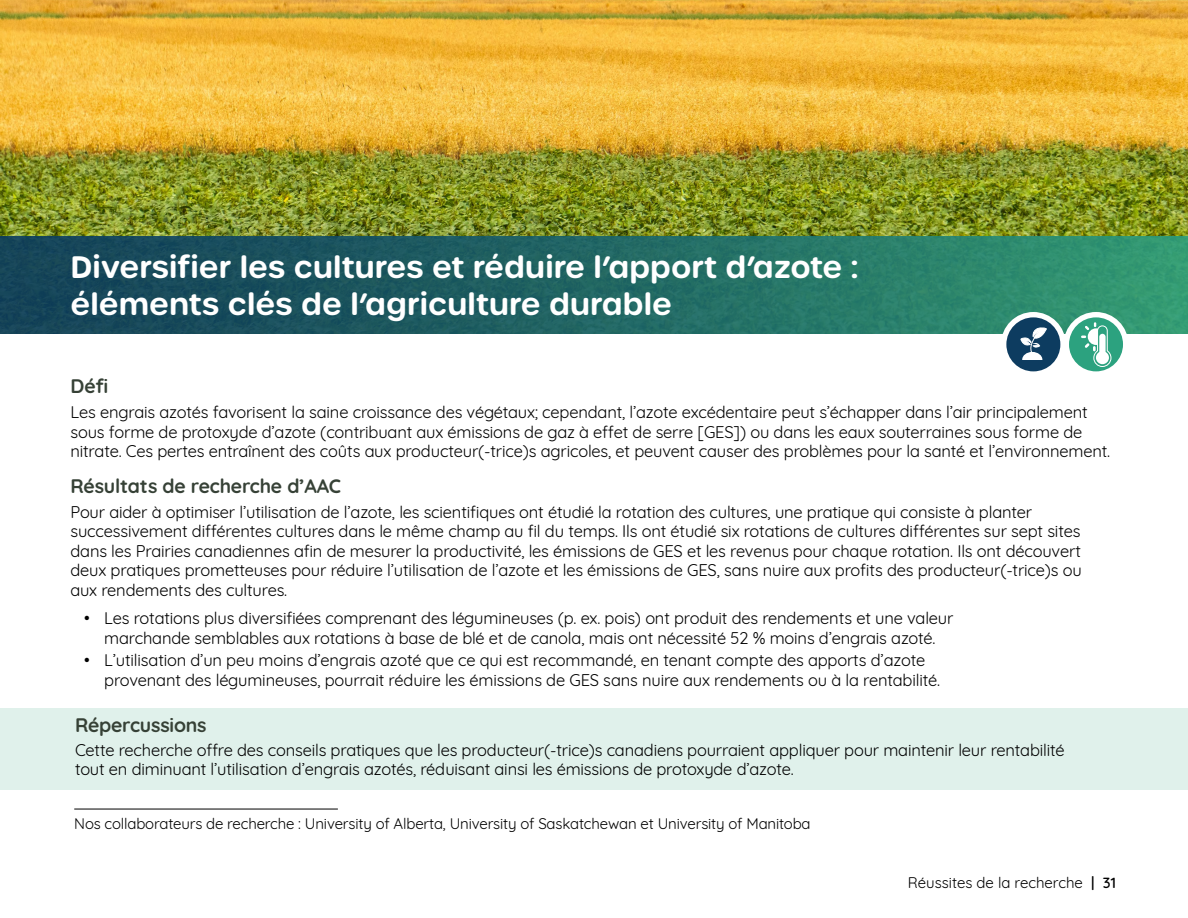
<style>
.page{position:relative;width:1188px;height:918px;background:#fff}
.page>*{position:absolute;margin:0;border:0;box-sizing:border-box;transform-origin:0 0}
.t1{font:600 30px/37.5px "Urbane Rounded";color:#fff}
.t2{font:700 19.5px "Quicksand";letter-spacing:-.01em;color:#364136}
.t3{font:16.5px/19.5px "Quicksand";letter-spacing:-.01em;color:#000}
.t4{font:15px "Quicksand";letter-spacing:-.01em;color:#000}
.s1{font-weight:500}
</style>
<div class="page">
<img style="left:1px;top:0;width:1187px;height:236px">
<hr style="left:74px;top:809px;width:264px;height:1px;background:#000">
<div style="left:0;top:236px;width:1188px;height:97px;background:linear-gradient(to right,#133c56,#339772)"></div>
<div style="left:0;top:708px;width:1188px;height:81px;background:#e0f1eb"></div>
<div style="left:1001px;top:312px;width:65px;height:65px;background:#fff;border-radius:50%"></div>
<div style="left:1006px;top:317px;width:54px;height:54px;background:#0d3c60;border-radius:50%"></div>
<svg style="left:1021px;top:327px;width:26px;height:33px"></svg>
<div style="left:1064px;top:312px;width:64px;height:65px;background:#fff;border-radius:50%"></div>
<div style="left:1069px;top:317px;width:54px;height:54px;background:#2ca27f;border-radius:50%"></div>
<svg style="left:1081px;top:322px;width:31px;height:45px"></svg>
<h1 class="t1" style="left:70px;top:248px;width:789px">Diversifier les cultures et réduire l’apport d’azote : éléments clés de l’agriculture durable</h1>
<p class="t2" style="left:70px;top:370px;width:39px">Défi</p>
<p class="t3" style="left:70px;top:401px;width:1041px">Les engrais azotés favorisent la saine croissance des végétaux; cependant, l’azote excédentaire peut s’échapper dans l’air principalement sous forme de protoxyde d’azote (contribuant aux émissions de gaz à effet de serre [GES]) ou dans les eaux souterraines sous forme de nitrate. Ces pertes entraînent des coûts aux producteur(-trice)s agricoles, et peuvent causer des problèmes pour la santé et l’environnement.</p>
<p class="t2" style="left:70px;top:469px;width:272px">Résultats de recherche d’AAC</p>
<p class="t3" style="left:70px;top:500px;width:1013px">Pour aider à optimiser l’utilisation de l’azote, les scientifiques ont étudié la rotation des cultures, une pratique qui consiste à planter successivement différentes cultures dans le même champ au fil du temps. Ils ont étudié six rotations de cultures différentes sur sept sites dans les Prairies canadiennes afin de mesurer la productivité, les émissions de GES et les revenus pour chaque rotation. Ils ont découvert deux pratiques prometteuses pour réduire l’utilisation de l’azote et les émissions de GES, sans nuire aux profits des producteur(-trice)s ou aux rendements des cultures.</p>
<p class="t3" style="left:84px;top:607px;width:871px;text-align:center">• Les rotations plus diversifiées comprenant des légumineuses (p. ex. pois) ont produit des rendements et une valeur marchande semblables aux rotations à base de blé et de canola, mais ont nécessité 52 % moins d’engrais azoté.</p>
<p class="t3" style="left:104px;top:649px;width:837px;text-indent:-20px">• L’utilisation d’un peu moins d’engrais azoté que ce qui est recommandé, en tenant compte des apports d’azote provenant des légumineuses, pourrait réduire les émissions de GES sans nuire aux rendements ou à la rentabilité.</p>
<p class="t2" style="left:75px;top:709px;width:133px">Répercussions</p>
<p class="t3" style="left:75px;top:738px;width:991px">Cette recherche offre des conseils pratiques que les producteur(-trice)s canadiens pourraient appliquer pour maintenir leur rentabilité tout en diminuant l’utilisation d’engrais azotés, réduisant ainsi les émissions de protoxyde d’azote.</p>
<p class="t4" style="left:74px;top:812px;width:738px">Nos collaborateurs de recherche : University of Alberta, University of Saskatchewan et University of Manitoba</p>
<p class="t4" style="left:908px;top:871px;width:210px">Réussites de la recherche <span class="s1">| 31</span></p>
</div>
